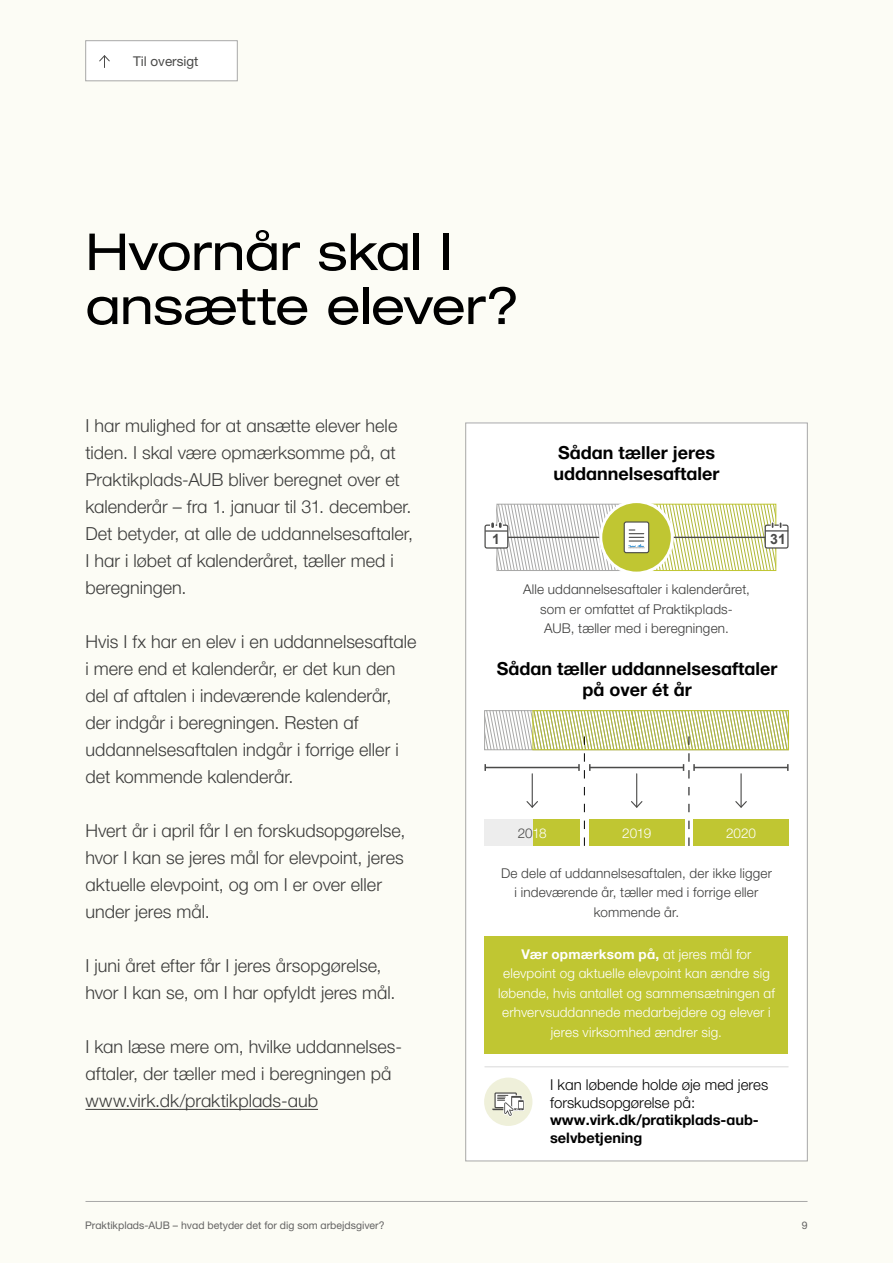
<style>
.page{position:relative;width:893px;height:1263px;background:#fcfcf5}
.page>*{position:absolute;margin:0;border:0;box-sizing:border-box;transform-origin:0 0}
.t1{font:51px/54px "Helvetica Neue ATP Head";letter-spacing:-.005em;color:#000}
.t2{font:300 18px/27px "Helvetica Neue ATP Body";color:#3c3c3b}
.t3{font:700 18px/21px "Helvetica Neue ATP Body";color:#000}
.t4{font:300 15px/18px "Helvetica Neue ATP Body";color:#000}
.t5{font:700 14.55px/17.4px "Helvetica Neue ATP Body";color:#000}
.t6{font:700 14.1px "Arial";color:#4a4a49}
.t7{font:300 13.5px/19.5px "Helvetica Neue ATP Body";letter-spacing:.01em;color:#3c3c3b;text-align:center}
.t8{font:300 13.5px/19.5px "Helvetica Neue ATP Body";letter-spacing:.01em;color:#fff;text-align:center}
.t9{font:13.5px "Helvetica Neue ATP Body";color:#4a4a49}
.t10{font:300 13.5px "Helvetica Neue ATP Body";color:#4a4a49}
.t11{font:10.5px "Helvetica Neue ATP Body";color:#646363}
.s1{color:#fff}
.s2{font-weight:700}
</style>
<div class="page">
<hr style="left:85px;top:1201px;width:722px;height:1px;background:#a8a8a7">
<hr style="left:85px;top:1109px;width:233px;height:1px;background:#3c3c3b">
<div style="left:466px;top:423px;width:341px;height:738px;background:#fff"></div>
<div style="left:599px;top:500px;width:75px;height:75px;border:3px solid #fff;border-radius:50%"></div>
<svg style="left:484px;top:504px;width:304px;height:66px"></svg>
<div style="left:533px;top:710px;width:256px;height:40px;border:1px solid #c0c632"></div>
<svg style="left:484px;top:711px;width:305px;height:135px"></svg>
<div style="left:485px;top:819px;width:48px;height:27px;background:#ededed"></div>
<div style="left:533px;top:819px;width:47px;height:27px;background:#c0c632"></div>
<div style="left:484px;top:1077px;width:48px;height:49px;background:#eff0da;border-radius:50%"></div>
<svg style="left:495px;top:1093px;width:21px;height:14px"></svg>
<div style="left:494px;top:1092px;width:23px;height:16px;border:1px solid #4a4a49"></div>
<svg style="left:492px;top:1095px;width:31px;height:22px"></svg>
<div style="left:484px;top:936px;width:304px;height:117px;background:#c0c632"></div>
<hr style="left:484px;top:1066px;width:304px;height:1px;background:#dadada">
<div style="left:86px;top:41px;width:151px;height:40px;background:#fff"></div>
<div style="left:85px;top:40px;width:152px;height:41px;border:1px solid #a8a8a7"></div>
<svg style="left:99px;top:55px;width:11px;height:13px"></svg>
<p class="t9" style="left:133px;top:53px;width:67px">Til oversigt</p>
<h1 class="t1" style="left:85px;top:224px;width:436px">Hvornår skal I ansætte elever?</h1>
<p class="t2" style="left:85px;top:412px;width:329px">I har mulighed for at ansætte elever hele tiden. I skal være opmærksomme på, at Praktikplads-AUB bliver beregnet over et kalenderår – fra 1. januar til 31. december.<br>Det betyder, at alle de uddannelsesaftaler, I har i løbet af kalenderåret, tæller med i beregningen.</p>
<p class="t2" style="left:85px;top:628px;width:332px">Hvis I fx har en elev i en uddannelsesaftale i mere end et kalenderår, er det kun den del af aftalen i indeværende kalenderår, der indgår i beregningen. Resten af uddannelsesaftalen indgår i forrige eller i det kommende kalenderår.</p>
<p class="t2" style="left:85px;top:817px;width:321px">Hvert år i april får I en forskudsopgørelse, hvor I kan se jeres mål for elevpoint, jeres aktuelle elevpoint, og om I er over eller under jeres mål.</p>
<p class="t2" style="left:85px;top:952px;width:312px">I juni året efter får I jeres årsopgørelse, hvor I kan se, om I har opfyldt jeres mål.</p>
<p class="t2" style="left:85px;top:1033px;width:318px">I kan læse mere om, hvilke uddannelses&shy;aftaler, der tæller med i beregningen på www.virk.dk/praktikplads-aub</p>
<p class="t3" style="left:553px;top:442px;width:167px">Sådan tæller jeres uddannelsesaftaler</p>
<p class="t6" style="left:492px;top:530px;width:9px">1</p>
<p class="t6" style="left:770px;top:530px;width:17px">31</p>
<p class="t7" style="left:523px;top:579px;width:228px">Alle uddannelsesaftaler i kalenderåret, som er omfattet af Praktikplads-<br>AUB, tæller med i beregningen.</p>
<p class="t3" style="left:497px;top:658px;width:282px;text-align:center">Sådan tæller uddannelsesaftaler på over ét år</p>
<p class="t10" style="left:518px;top:825px;width:30px">20<span class="s1">18</span></p>
<p class="t8" style="left:622px;top:823px;width:30px">2019</p>
<p class="t8" style="left:726px;top:823px;width:31px">2020</p>
<p class="t7" style="left:501px;top:863px;width:272px">De dele af uddannelsesaftalen, der ikke ligger i indeværende år, tæller med i forrige eller kommende år.</p>
<p class="t8" style="left:498px;top:944px;width:278px"><span class="s2">Vær opmærksom på,</span> at jeres mål for elevpoint og aktuelle elevpoint kan ændre sig løbende, hvis antallet og sammensætningen af erhvervsuddannede medarbejdere og elever i jeres virksomhed ændrer sig.</p>
<p class="t4" style="left:550px;top:1075px;width:220px">I kan løbende holde øje med jeres forskudsopgørelse på:</p>
<p class="t5" style="left:550px;top:1111px;width:210px">www.virk.dk/pratikplads-aub&shy;selvbetjening</p>
<p class="t11" style="left:85px;top:1219px;width:301px">Praktikplads-AUB – hvad betyder det for dig som arbejdsgiver?</p>
<p class="t11" style="left:802px;top:1219px;width:7px">9</p>
</div>
